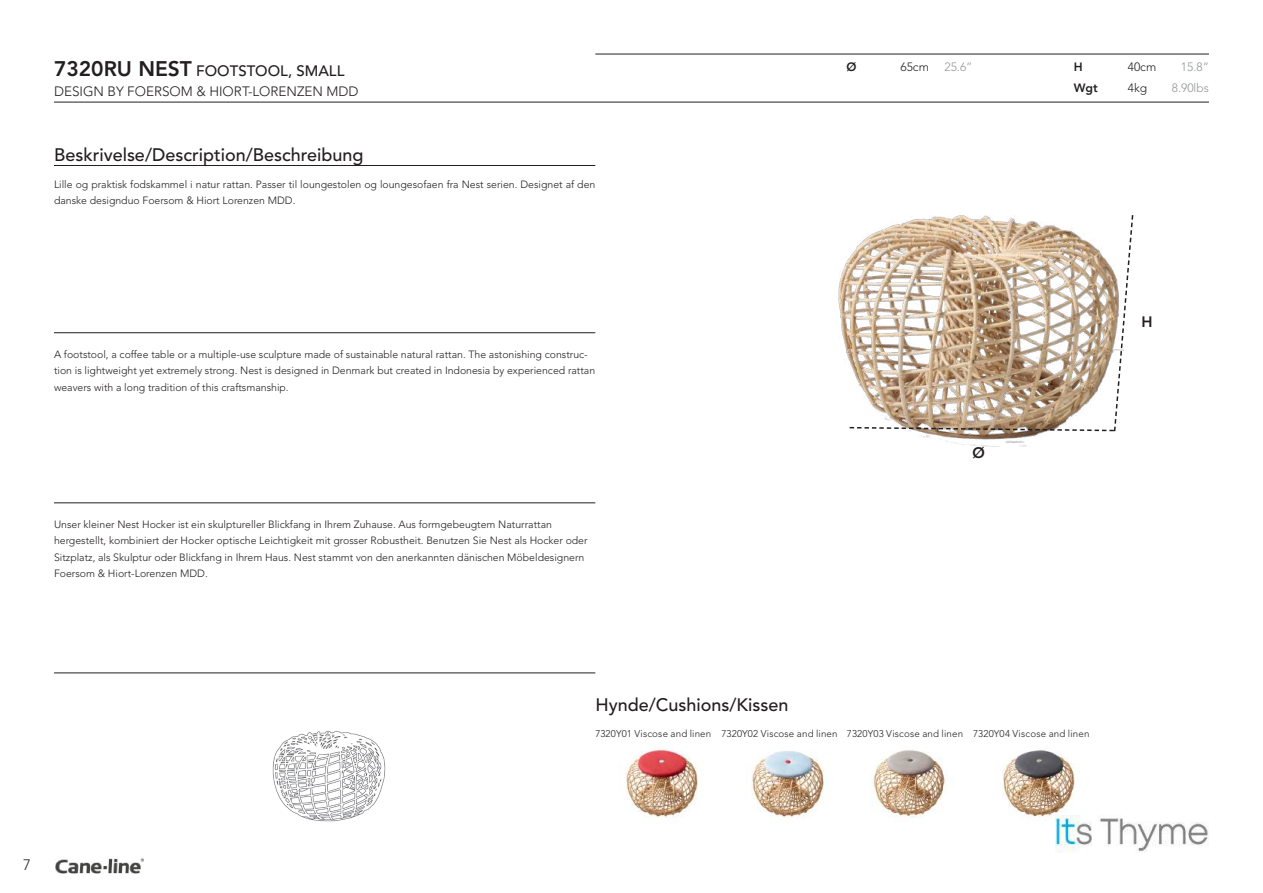
<style>
.page{position:relative;width:1263px;height:893px;background:#fff}
.page>*{position:absolute;margin:0;border:0;box-sizing:border-box;transform-origin:0 0}
.t1{font:500 18px "Avenir LT Pro";color:#231f20}
.t2{font:500 15px "Avenir LT Pro";color:#231f20}
.t3{font:800 15px "Avenir LT Pro";color:#231f20}
.t4{font:300 15px "Avenir LT Pro";color:#231f20}
.t5{font:300 13.5px "Avenir LT Pro";color:#231f20}
.t6{font:300 12px "Avenir LT Pro";color:#939598}
.t7{font:300 12px "Avenir LT Pro";color:#231f20}
.t8{font:800 12px "Avenir LT Pro";color:#231f20}
.t9{font:300 10.5px/16.5px "Avenir LT Pro";color:#231f20}
.t10{font:300 9.75px "Avenir LT Pro";letter-spacing:.02em;color:#231f20}
.s1{font-weight:800;font-size:21px}
</style>
<div class="page">
<hr style="left:54px;top:102px;width:1155px;height:1px;background:#231f20">
<hr style="left:595px;top:54px;width:614px;height:1px;background:#231f20">
<hr style="left:54px;top:165px;width:541px;height:1px;background:#231f20">
<hr style="left:54px;top:332px;width:541px;height:1px;background:#231f20">
<hr style="left:54px;top:502px;width:541px;height:1px;background:#231f20">
<hr style="left:54px;top:672px;width:541px;height:1px;background:#231f20">
<img style="left:838px;top:260px;width:203px;height:186px">
<svg style="left:848px;top:215px;width:286px;height:218px"></svg>
<img style="left:272px;top:730px;width:114px;height:92px">
<img style="left:625px;top:748px;width:455px;height:76px">
<img style="left:55px;top:858px;width:88px;height:16px">
<img style="left:1056px;top:815px;width:153px;height:38px">
<h2 class="t2" style="left:54px;top:62px;width:292px"><span class="s1">7320RU NEST</span> FOOTSTOOL, SMALL</h2>
<p class="t5" style="left:54px;top:83px;width:306px">DESIGN BY FOERSOM &amp; HIORT-LORENZEN MDD</p>
<h1 class="t1" style="left:54px;top:144px;width:311px">Beskrivelse/Description/Beschreibung</h1>
<p class="t9" style="left:54px;top:176px;width:543px">Lille og praktisk fodskammel i natur rattan. Passer til loungestolen og loungesofaen fra Nest serien. Designet af den danske designduo Foersom &amp; Hiort Lorenzen MDD.</p>
<p class="t9" style="left:54px;top:346px;width:543px">A footstool, a coffee table or a multiple-use sculpture made of sustainable natural rattan. The astonishing construc&shy;tion is lightweight yet extremely strong. Nest is designed in Denmark but created in Indonesia by experienced rattan weavers with a long tradition of this craftsmanship.</p>
<p class="t8" style="left:846px;top:60px;width:11px">Ø</p>
<p class="t7" style="left:900px;top:60px;width:30px">65cm</p>
<p class="t6" style="left:944px;top:60px;width:30px">25.6”</p>
<p class="t8" style="left:1074px;top:60px;width:10px">H</p>
<p class="t7" style="left:1128px;top:60px;width:30px">40cm</p>
<p class="t6" style="left:1181px;top:60px;width:30px">15.8”</p>
<p class="t8" style="left:1074px;top:81px;width:25px">Wgt</p>
<p class="t7" style="left:1128px;top:81px;width:21px">4kg</p>
<p class="t6" style="left:1172px;top:81px;width:39px">8.90lbs</p>
<h2 class="t3" style="left:1141px;top:313px;width:13px">H</h2>
<p class="t9" style="left:54px;top:516px;width:535px">Unser kleiner Nest Hocker ist ein skulptureller Blickfang in Ihrem Zuhause. Aus formgebeugtem Naturrattan hergestellt, kombiniert der Hocker optische Leichtigkeit mit grosser Robustheit. Benutzen Sie Nest als Hocker oder Sitzplatz, als Skulptur oder Blickfang in Ihrem Haus. Nest stammt von den anerkannten dänischen Möbeldesignern Foersom &amp; Hiort-Lorenzen MDD.</p>
<h1 class="t1" style="left:595px;top:694px;width:195px">Hynde/Cushions/Kissen</h1>
<p class="t10" style="left:595px;top:728px;width:496px">7320Y01 Viscose and linen 7320Y02 Viscose and linen 7320Y03 Viscose and linen 7320Y04 Viscose and linen</p>
<h2 class="t4" style="left:23px;top:856px;width:9px">7</h2>
</div>
